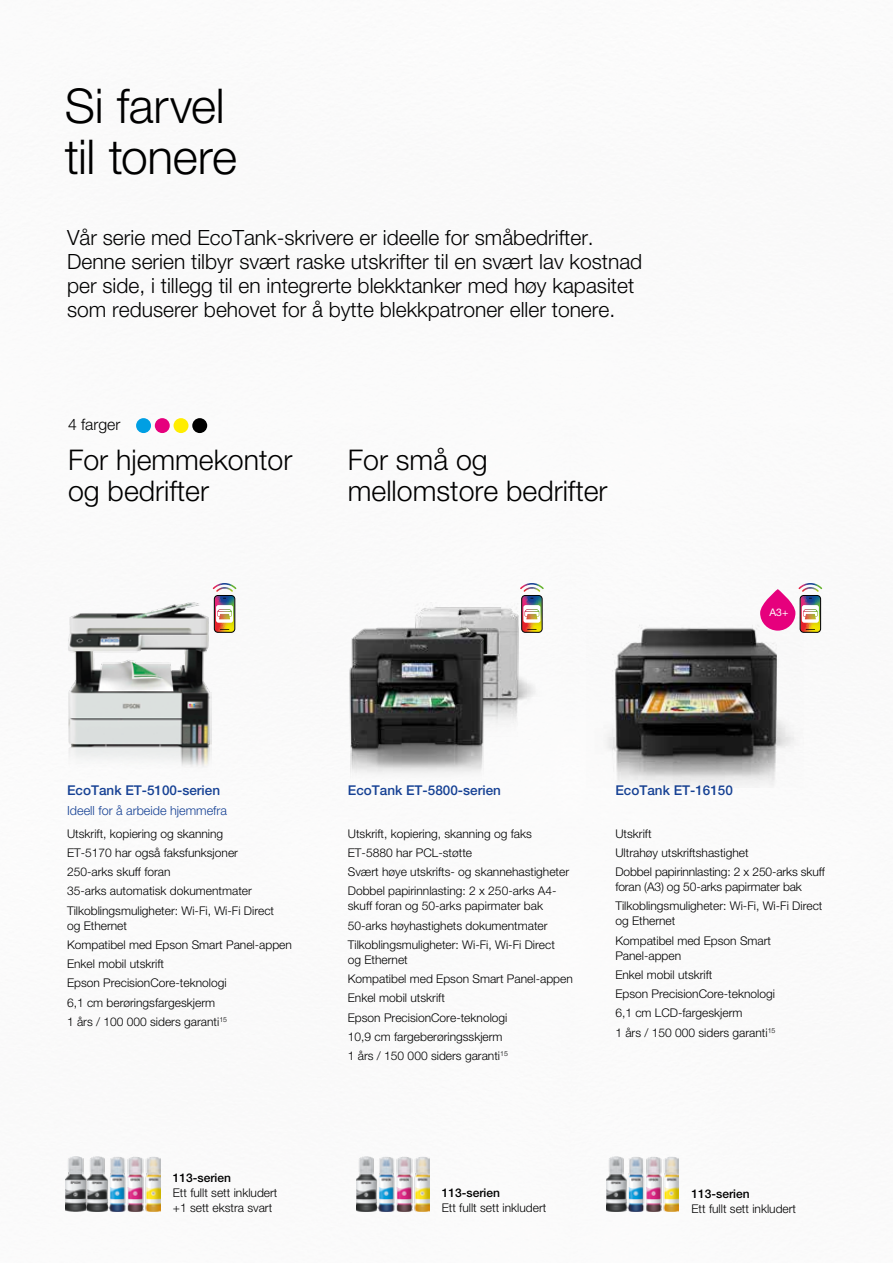
<style>
.page{position:relative;width:893px;height:1263px;background:#fff}
.page>*{position:absolute;margin:0;border:0;box-sizing:border-box;transform-origin:0 0}
.t1{font:300 48px/51px "Helvetica Neue LT";letter-spacing:-.005em;color:#000}
.t2{font:300 28.5px/31.5px "Helvetica Neue LT";color:#000}
.t3{font:300 21px/24px "Helvetica Neue LT";color:#000}
.t4{font:300 15.75px "Helvetica Neue LT";color:#000}
.t5{font:500 13.5px "Helvetica Neue LT";color:#164194}
.t6{font:300 12.6px "Helvetica Neue LT";color:#164194}
.t7{font:300 12px/19.2px "Helvetica Neue LT";color:#000}
.t8{font:500 12px "Helvetica Neue LT";color:#000}
.t9{font:10.5px "Helvetica Neue LT";color:#fff}
</style>
<div class="page">
<div style="left:155px;top:418px;width:15px;height:15px;background:#e6007d;border-radius:50%"></div>
<div style="left:192px;top:418px;width:15px;height:15px;background:#000;border-radius:50%"></div>
<div style="left:136px;top:418px;width:15px;height:15px;background:#009fe3;border-radius:50%"></div>
<div style="left:174px;top:418px;width:14px;height:15px;background:#ffed00;border-radius:50%"></div>
<img style="left:416px;top:602px;width:120px;height:123px">
<img style="left:88px;top:1156px;width:72px;height:56px">
<img style="left:66px;top:1156px;width:20px;height:56px">
<img style="left:357px;top:1156px;width:72px;height:56px">
<img style="left:607px;top:1156px;width:72px;height:56px">
<img style="left:68px;top:602px;width:143px;height:166px">
<img style="left:604px;top:618px;width:194px;height:170px">
<img style="left:349px;top:611px;width:143px;height:165px">
<svg style="left:213px;top:583px;width:23px;height:50px"></svg>
<svg style="left:520px;top:583px;width:24px;height:50px"></svg>
<svg style="left:798px;top:583px;width:24px;height:50px"></svg>
<svg style="left:760px;top:589px;width:35px;height:42px"></svg>
<h1 class="t1" style="left:65px;top:80px;width:174px">Si farvel til tonere</h1>
<p class="t3" style="left:67px;top:225px;width:577px">Vår serie med EcoTank-skrivere er ideelle for småbedrifter.<br>Denne serien tilbyr svært raske utskrifter til en svært lav kostnad per side, i tillegg til en integrerte blekktanker med høy kapasitet som reduserer behovet for å bytte blekkpatroner eller tonere.</p>
<h3 class="t4" style="left:68px;top:415px;width:54px">4 farger</h3>
<h2 class="t2" style="left:68px;top:443px;width:226px">For hjemmekontor og bedrifter</h2>
<h2 class="t2" style="left:348px;top:443px;width:261px">For små og mellomstore bedrifter</h2>
<p class="t9" style="left:769px;top:605px;width:20px">A3+</p>
<p class="t5" style="left:67px;top:782px;width:155px">EcoTank ET-5100-serien</p>
<p class="t7" style="left:67px;top:823px;width:209px">Utskrift, kopiering og skanning<br>ET-5170 har også faksfunksjoner 250-arks skuff foran<br>35-arks automatisk dokumentmater Tilkoblingsmuligheter: Wi-Fi, Wi-Fi Direct</p>
<p class="t7" style="left:67px;top:915px;width:226px">og Ethernet<br>Kompatibel med Epson Smart Panel-appen<br>Enkel mobil utskrift<br>Epson PrecisionCore-teknologi<br>6,1 cm berøringsfargeskjerm<br>1 års / 100 000 siders garanti<sup>15</sup></p>
<p class="t6" style="left:67px;top:803px;width:161px">Ideell for å arbeide hjemmefra</p>
<p class="t5" style="left:348px;top:782px;width:155px">EcoTank ET-5800-serien</p>
<p class="t7" style="left:348px;top:823px;width:223px">Utskrift, kopiering, skanning og faks ET-5880 har PCL-støtte<br>Svært høye utskrifts- og skannehastigheter Dobbel papirinnlasting: 2 x 250-arks A4-</p>
<p class="t7" style="left:348px;top:896px;width:209px">skuff foran og 50-arks papirmater bak<br>50-arks høyhastighets dokumentmater<br>Tilkoblingsmuligheter: Wi-Fi, Wi-Fi Direct</p>
<p class="t7" style="left:348px;top:950px;width:226px">og Ethernet<br>Kompatibel med Epson Smart Panel-appen<br>Enkel mobil utskrift<br>Epson PrecisionCore-teknologi<br>10,9 cm fargeberøringsskjerm<br>1 års / 150 000 siders garanti<sup>15</sup></p>
<p class="t5" style="left:615px;top:782px;width:119px">EcoTank ET-16150</p>
<p class="t7" style="left:615px;top:823px;width:211px">Utskrift<br>Ultrahøy utskriftshastighet<br>Dobbel papirinnlasting: 2 x 250-arks skuff</p>
<p class="t7" style="left:615px;top:877px;width:209px">foran (A3) og 50-arks papirmater bak<br>Tilkoblingsmuligheter: Wi-Fi, Wi-Fi Direct</p>
<p class="t7" style="left:615px;top:911px;width:157px">og Ethernet<br>Kompatibel med Epson Smart</p>
<p class="t7" style="left:615px;top:945px;width:162px">Panel-appen<br>Enkel mobil utskrift<br>Epson PrecisionCore-teknologi<br>6,1 cm LCD-fargeskjerm<br>1 års / 150 000 siders garanti<sup>15</sup></p>
<p class="t8" style="left:173px;top:1170px;width:60px">113-serien</p>
<p class="t7" style="left:173px;top:1184px;width:106px;line-height:15px">Ett fullt sett inkludert +1 sett ekstra svart</p>
<p class="t8" style="left:442px;top:1185px;width:60px">113-serien</p>
<p class="t7" style="left:442px;top:1197px;width:106px">Ett fullt sett inkludert</p>
<p class="t8" style="left:691px;top:1186px;width:60px">113-serien</p>
<p class="t7" style="left:691px;top:1199px;width:106px">Ett fullt sett inkludert</p>
</div>
